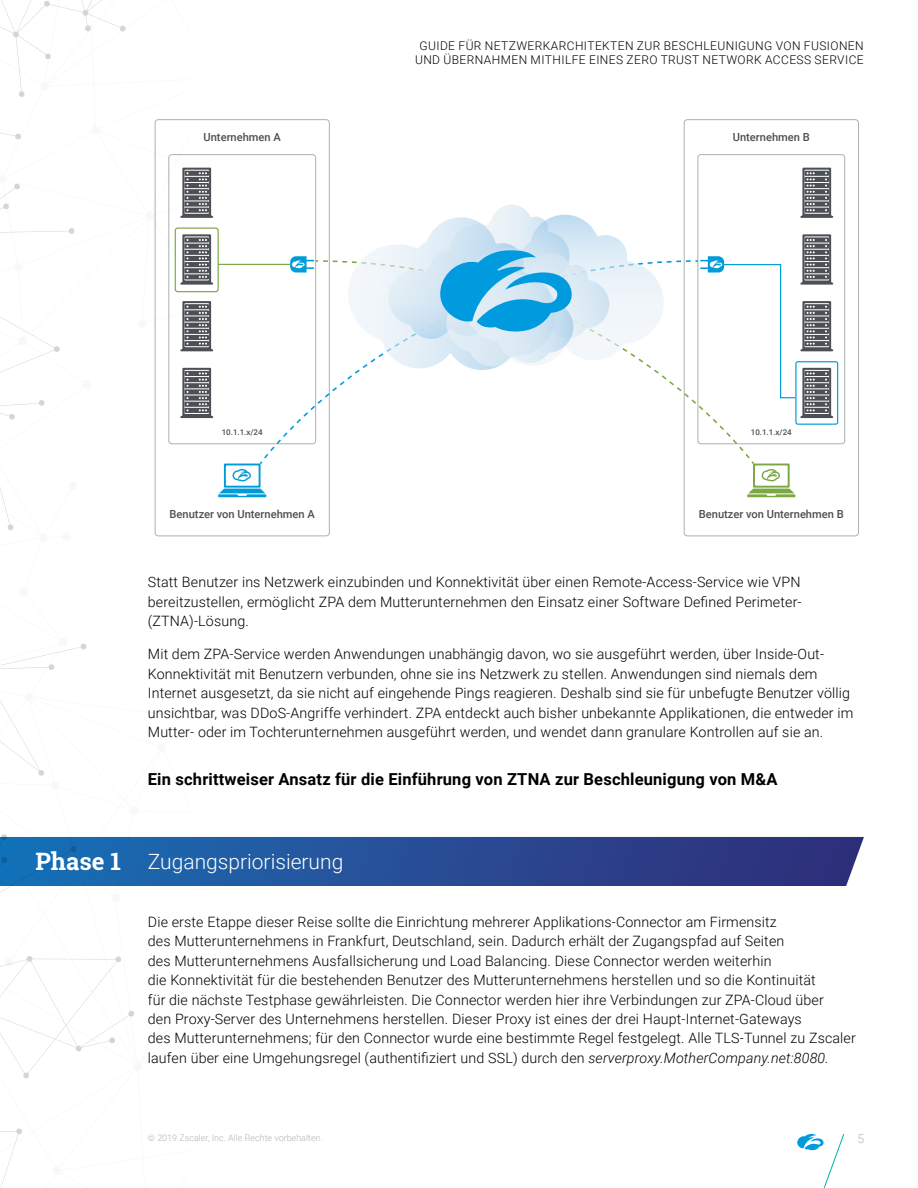
<style>
.page{position:relative;width:918px;height:1188px;background:#fff}
.page>*{position:absolute;margin:0;border:0;box-sizing:border-box;transform-origin:0 0}
.t1{font:700 24px "Roboto Slab";color:#fff}
.t2{font:300 21px "Roboto";color:#fff}
.t3{font:700 16.5px "Roboto";letter-spacing:.01em;color:#000}
.t4{font:300 14.25px/19.5px "Roboto";letter-spacing:.01em;color:#000}
.t5{font:300 12px/14.4px "Roboto";letter-spacing:.035em;color:#000;text-align:center}
.t6{font:300 12px "Roboto";color:#b3b3b3}
.t7{font:500 11.1px "Roboto";color:#4c4f54}
.t8{font:300 9px "Roboto";color:#b3b3b3}
.t9{font:500 7.95px "Roboto";color:#4c4f54}
.s1{font-style:italic}
</style>
<div class="page">
<svg style="left:797px;top:1134px;width:47px;height:54px"></svg>
<svg style="left:0;top:0;width:134px;height:1188px"></svg>
<svg style="left:0;top:837px;width:864px;height:49px;background:#274f97"></svg>
<div style="left:155px;top:119px;width:175px;height:417px;border:1px solid #aeb0b0;border-radius:3px"></div>
<div style="left:168px;top:154px;width:148px;height:290px;border:1px solid #aeb0b0;border-radius:3px"></div>
<svg style="left:180px;top:168px;width:33px;height:50px;background:#838589"></svg>
<svg style="left:180px;top:234px;width:33px;height:51px;background:#84878a"></svg>
<svg style="left:180px;top:301px;width:33px;height:50px;background:#838589"></svg>
<svg style="left:180px;top:368px;width:33px;height:50px;background:#838588"></svg>
<div style="left:684px;top:119px;width:175px;height:417px;border:1px solid #aeb0b0;border-radius:3px"></div>
<div style="left:698px;top:154px;width:147px;height:290px;border:1px solid #aeb0b0;border-radius:3px"></div>
<svg style="left:800px;top:168px;width:33px;height:50px;background:#838589"></svg>
<svg style="left:218px;top:461px;width:48px;height:36px"></svg>
<svg style="left:262px;top:263px;width:57px;height:196px"></svg>
<svg style="left:747px;top:461px;width:48px;height:36px"></svg>
<svg style="left:319px;top:259px;width:432px;height:201px"></svg>
<svg style="left:290px;top:256px;width:30px;height:17px"></svg>
<svg style="left:348px;top:205px;width:316px;height:165px"></svg>
<div style="left:175px;top:228px;width:44px;height:64px;border:1px solid #7aa843;border-radius:3px"></div>
<hr style="left:218px;top:264px;width:72px;height:1px;background:#7aa843">
<svg style="left:694px;top:234px;width:144px;height:191px"></svg>
<p class="t7" style="left:204px;top:130px;width:79px">Unternehmen A</p>
<p class="t5" style="left:415px;top:38px;width:450px">GUIDE FÜR NETZWERKARCHITEKTEN ZUR BESCHLEUNIGUNG VON FUSIONEN<br>UND ÜBERNAHMEN MITHILFE EINES ZERO TRUST NETWORK ACCESS SERVICE</p>
<p class="t7" style="left:733px;top:130px;width:78px">Unternehmen B</p>
<p class="t9" style="left:222px;top:427px;width:42px">10.1.1.x/24</p>
<p class="t9" style="left:751px;top:427px;width:42px">10.1.1.x/24</p>
<h1 class="t1" style="left:35px;top:845px;width:87px">Phase 1</h1>
<p class="t7" style="left:170px;top:506px;width:147px">Benutzer von Unternehmen A</p>
<p class="t7" style="left:699px;top:506px;width:146px">Benutzer von Unternehmen B</p>
<p class="t4" style="left:148px;top:572px;width:655px;text-align:justify">Statt Benutzer ins Netzwerk einzubinden und Konnektivität über einen Remote-Access-Service wie VPN bereitzustellen, ermöglicht ZPA dem Mutterunternehmen den Einsatz einer Software Defined Perimeter-(ZTNA)‑Lösung.</p>
<p class="t4" style="left:148px;top:644px;width:707px">Mit dem ZPA-Service werden Anwendungen unabhängig davon, wo sie ausgeführt werden, über Inside-Out-Konnektivität mit Benutzern verbunden, ohne sie ins Netzwerk zu stellen. Anwendungen sind niemals dem Internet ausgesetzt, da sie nicht auf eingehende Pings reagieren. Deshalb sind sie für unbefugte Benutzer völlig unsichtbar, was DDoS-Angriffe verhindert. ZPA entdeckt auch bisher unbekannte Applikationen, die entweder im Mutter- oder im Tochterunternehmen ausgeführt werden, und wendet dann granulare Kontrollen auf sie an.</p>
<p class="t3" style="left:148px;top:768px;width:631px">Ein schrittweiser Ansatz für die Einführung von ZTNA zur Beschleunigung von M&amp;A</p>
<h2 class="t2" style="left:148px;top:847px;width:197px">Zugangspriorisierung</h2>
<p class="t4" style="left:148px;top:911px;width:710px">Die erste Etappe dieser Reise sollte die Einrichtung mehrerer Applikations-Connector am Firmensitz<br>des Mutterunternehmens in Frankfurt, Deutschland, sein. Dadurch erhält der Zugangspfad auf Seiten<br>des Mutterunternehmens Ausfallsicherung und Load Balancing. Diese Connector werden weiterhin<br>die Konnektivität für die bestehenden Benutzer des Mutterunternehmens herstellen und so die Kontinuität<br>für die nächste Testphase gewährleisten. Die Connector werden hier ihre Verbindungen zur ZPA-Cloud über<br>den Proxy-Server des Unternehmens herstellen. Dieser Proxy ist eines der drei Haupt-Internet-Gateways<br>des Mutterunternehmens; für den Connector wurde eine bestimmte Regel festgelegt. Alle TLS-Tunnel zu Zscaler laufen über eine Umgehungsregel (authentifiziert und SSL) durch den <span class="s1">serverproxy.MotherCompany.net:8080.</span></p>
<p class="t8" style="left:148px;top:1131px;width:176px">© 2019 Zscaler, Inc. Alle Rechte vorbehalten.</p>
<p class="t6" style="left:857px;top:1130px;width:8px">5</p>
</div>
